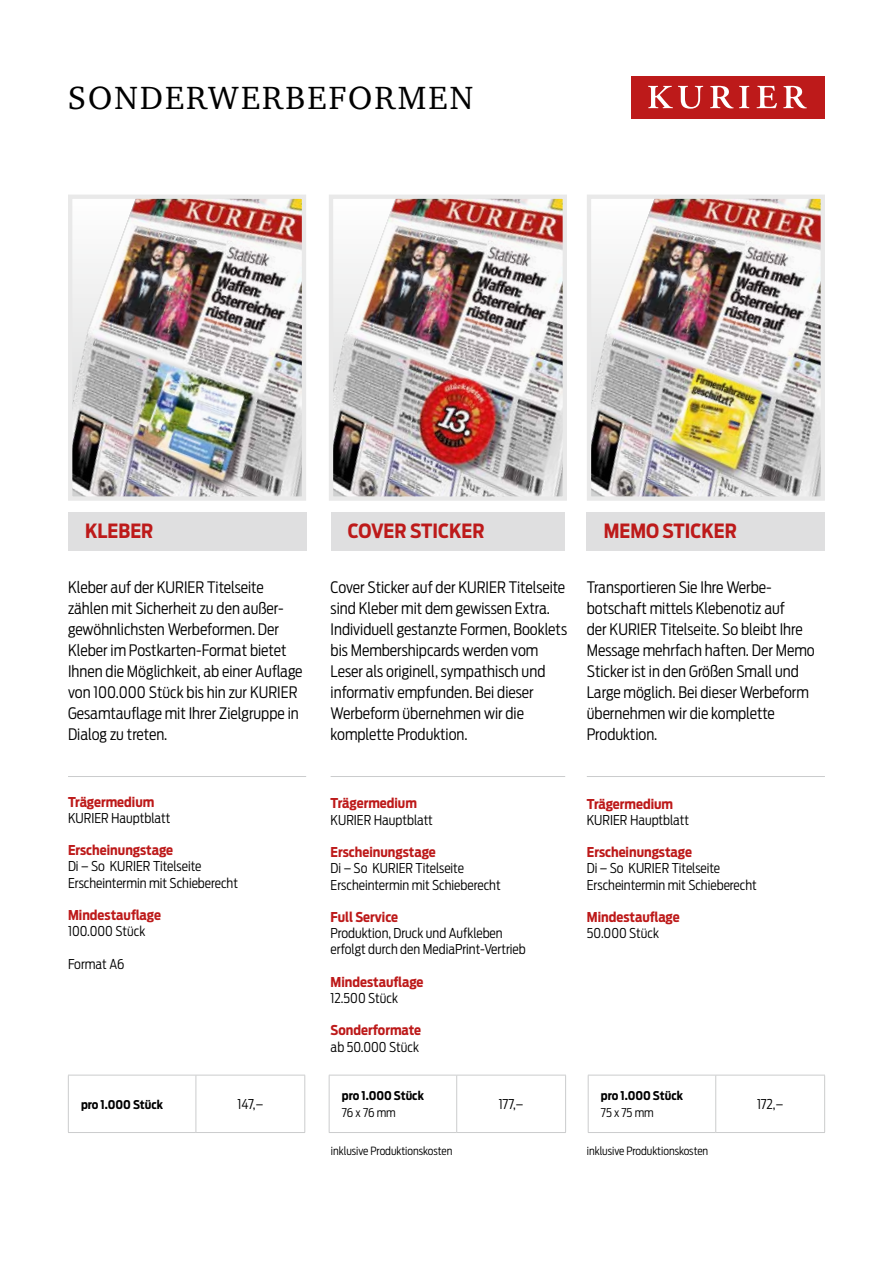
<style>
.page{position:relative;width:893px;height:1263px;background:#fff}
.page>*{position:absolute;margin:0;border:0;box-sizing:border-box;transform-origin:0 0}
.t1{font:33px "Charter ITC Pro";letter-spacing:.065em;color:#000}
.t2{font:700 19.5px "Antenna Cond";color:#bd1a1a}
.t3{font:300 15.75px/21px "Antenna Cond";color:#000}
.t4{font:300 13.5px/16.2px "Antenna Cond";color:#000}
.t5{font:700 13.5px "Antenna Cond";color:#bd1a1a}
.t6{font:700 12px "Antenna Cond";color:#000}
.t7{font:300 12px "Antenna Cond";color:#000}
.t8{font:300 11.25px "Antenna Cond";color:#000}
</style>
<div class="page">
<div style="left:68px;top:512px;width:238px;height:39px;background:#dfdfe0"></div>
<div style="left:331px;top:512px;width:234px;height:39px;background:#dfdfe0"></div>
<div style="left:587px;top:512px;width:238px;height:39px;background:#dfdfe0"></div>
<hr style="left:68px;top:776px;width:238px;height:1px;background:#cbcccd">
<hr style="left:331px;top:776px;width:234px;height:1px;background:#cbcccd">
<hr style="left:587px;top:776px;width:238px;height:1px;background:#cbcccd">
<img style="left:73px;top:200px;width:228px;height:296px">
<div style="left:68px;top:195px;width:238px;height:306px;border:4px solid #e9e9e9"></div>
<img style="left:334px;top:200px;width:228px;height:296px">
<div style="left:329px;top:195px;width:238px;height:306px;border:4px solid #e9e9e9"></div>
<img style="left:592px;top:200px;width:228px;height:296px">
<div style="left:587px;top:195px;width:238px;height:306px;border:4px solid #e9e9e9"></div>
<hr style="left:68px;top:1075px;width:128px;height:1px;background:#cbcccd">
<hr style="left:68px;top:1075px;width:1px;height:57px;background:#cbcccd">
<hr style="left:196px;top:1075px;width:109px;height:1px;background:#cbcccd">
<hr style="left:196px;top:1075px;width:1px;height:57px;background:#cbcccd">
<hr style="left:304px;top:1075px;width:1px;height:57px;background:#cbcccd">
<hr style="left:68px;top:1132px;width:128px;height:1px;background:#cbcccd">
<hr style="left:196px;top:1132px;width:109px;height:1px;background:#cbcccd">
<hr style="left:329px;top:1075px;width:128px;height:1px;background:#cbcccd">
<hr style="left:329px;top:1075px;width:1px;height:57px;background:#cbcccd">
<hr style="left:457px;top:1075px;width:109px;height:1px;background:#cbcccd">
<hr style="left:456px;top:1075px;width:1px;height:57px;background:#cbcccd">
<hr style="left:565px;top:1075px;width:1px;height:57px;background:#cbcccd">
<hr style="left:329px;top:1132px;width:128px;height:1px;background:#cbcccd">
<hr style="left:457px;top:1132px;width:109px;height:1px;background:#cbcccd">
<hr style="left:588px;top:1075px;width:128px;height:1px;background:#cbcccd">
<hr style="left:588px;top:1075px;width:1px;height:57px;background:#cbcccd">
<hr style="left:716px;top:1075px;width:109px;height:1px;background:#cbcccd">
<hr style="left:715px;top:1075px;width:1px;height:57px;background:#cbcccd">
<hr style="left:824px;top:1075px;width:1px;height:57px;background:#cbcccd">
<hr style="left:588px;top:1132px;width:128px;height:1px;background:#cbcccd">
<hr style="left:716px;top:1132px;width:109px;height:1px;background:#cbcccd">
<div style="left:631px;top:76px;width:193px;height:42px;background:#bd1a1a"></div>
<svg style="left:648px;top:86px;width:55px;height:23px"></svg>
<svg style="left:710px;top:86px;width:39px;height:22px"></svg>
<svg style="left:756px;top:86px;width:21px;height:22px"></svg>
<svg style="left:783px;top:86px;width:24px;height:22px"></svg>
<h1 class="t1" style="left:68px;top:78px;width:407px">SONDERWERBEFORMEN</h1>
<p class="t2" style="left:85px;top:519px;width:70px">KLEBER</p>
<p class="t2" style="left:348px;top:519px;width:138px">COVER STICKER</p>
<p class="t2" style="left:604px;top:519px;width:135px">MEMO STICKER</p>
<p class="t3" style="left:68px;top:577px;width:236px">Kleber auf der KURIER Titelseite zählen mit Sicherheit zu den außer&shy;gewöhnlichsten Werbeformen. Der Kleber im Postkarten-Format bietet Ihnen die Möglichkeit, ab einer Auflage von 100.000 Stück bis hin zur KURIER Gesamtauflage mit Ihrer Zielgruppe in Dialog zu treten.</p>
<p class="t5" style="left:68px;top:794px;width:88px">Trägermedium</p>
<p class="t4" style="left:68px;top:810px;width:104px">KURIER Hauptblatt</p>
<p class="t5" style="left:68px;top:842px;width:107px">Erscheinungstage</p>
<p class="t4" style="left:68px;top:858px;width:172px">Di – So KURIER Titelseite<br>Erscheintermin mit Schieberecht</p>
<p class="t5" style="left:68px;top:907px;width:94px">Mindestauflage</p>
<p class="t4" style="left:68px;top:923px;width:79px">100.000 Stück</p>
<p class="t4" style="left:68px;top:956px;width:58px">Format A6</p>
<p class="t6" style="left:81px;top:1097px;width:84px">pro 1.000 Stück</p>
<p class="t4" style="left:238px;top:1096px;width:27px">147,–</p>
<p class="t3" style="left:331px;top:577px;width:238px">Cover Sticker auf der KURIER Titelseite sind Kleber mit dem gewissen Extra.<br>Individuell gestanzte Formen, Booklets bis Membershipcards werden vom Leser als originell, sympathisch und informativ empfunden. Bei dieser Werbeform übernehmen wir die komplette Produktion.</p>
<p class="t3" style="left:587px;top:577px;width:229px">Transportieren Sie Ihre Werbe&shy;botschaft mittels Klebenotiz auf<br>der KURIER Titelseite. So bleibt Ihre<br>Message mehrfach haften. Der Memo<br>Sticker ist in den Größen Small und<br>Large möglich. Bei dieser Werbeform übernehmen wir die komplette<br>Produktion.</p>
<p class="t5" style="left:331px;top:795px;width:88px">Trägermedium</p>
<p class="t4" style="left:331px;top:812px;width:104px">KURIER Hauptblatt</p>
<p class="t5" style="left:331px;top:844px;width:107px">Erscheinungstage</p>
<p class="t4" style="left:331px;top:860px;width:172px">Di – So KURIER Titelseite<br>Erscheintermin mit Schieberecht</p>
<p class="t5" style="left:331px;top:909px;width:69px">Full Service</p>
<p class="t4" style="left:331px;top:925px;width:197px">Produktion, Druck und Aufkleben erfolgt durch den MediaPrint-Vertrieb</p>
<p class="t5" style="left:331px;top:974px;width:94px">Mindestauflage</p>
<p class="t4" style="left:331px;top:990px;width:69px">12.500 Stück</p>
<p class="t5" style="left:331px;top:1022px;width:92px">Sonderformate</p>
<p class="t4" style="left:331px;top:1038px;width:90px">ab 50.000 Stück</p>
<p class="t5" style="left:587px;top:795px;width:88px">Trägermedium</p>
<p class="t4" style="left:587px;top:812px;width:104px">KURIER Hauptblatt</p>
<p class="t5" style="left:587px;top:844px;width:107px">Erscheinungstage</p>
<p class="t4" style="left:587px;top:860px;width:172px">Di – So KURIER Titelseite<br>Erscheintermin mit Schieberecht</p>
<p class="t5" style="left:587px;top:909px;width:94px">Mindestauflage</p>
<p class="t4" style="left:587px;top:925px;width:74px">50.000 Stück</p>
<p class="t6" style="left:342px;top:1089px;width:84px">pro 1.000 Stück</p>
<p class="t7" style="left:342px;top:1105px;width:55px">76 x 76 mm</p>
<p class="t4" style="left:499px;top:1096px;width:26px">177,–</p>
<p class="t6" style="left:601px;top:1089px;width:84px">pro 1.000 Stück</p>
<p class="t7" style="left:601px;top:1105px;width:54px">75 x 75 mm</p>
<p class="t4" style="left:757px;top:1096px;width:27px">172,–</p>
<p class="t8" style="left:331px;top:1144px;width:123px">inklusive Produktionskosten</p>
<p class="t8" style="left:587px;top:1144px;width:123px">inklusive Produktionskosten</p>
</div>
